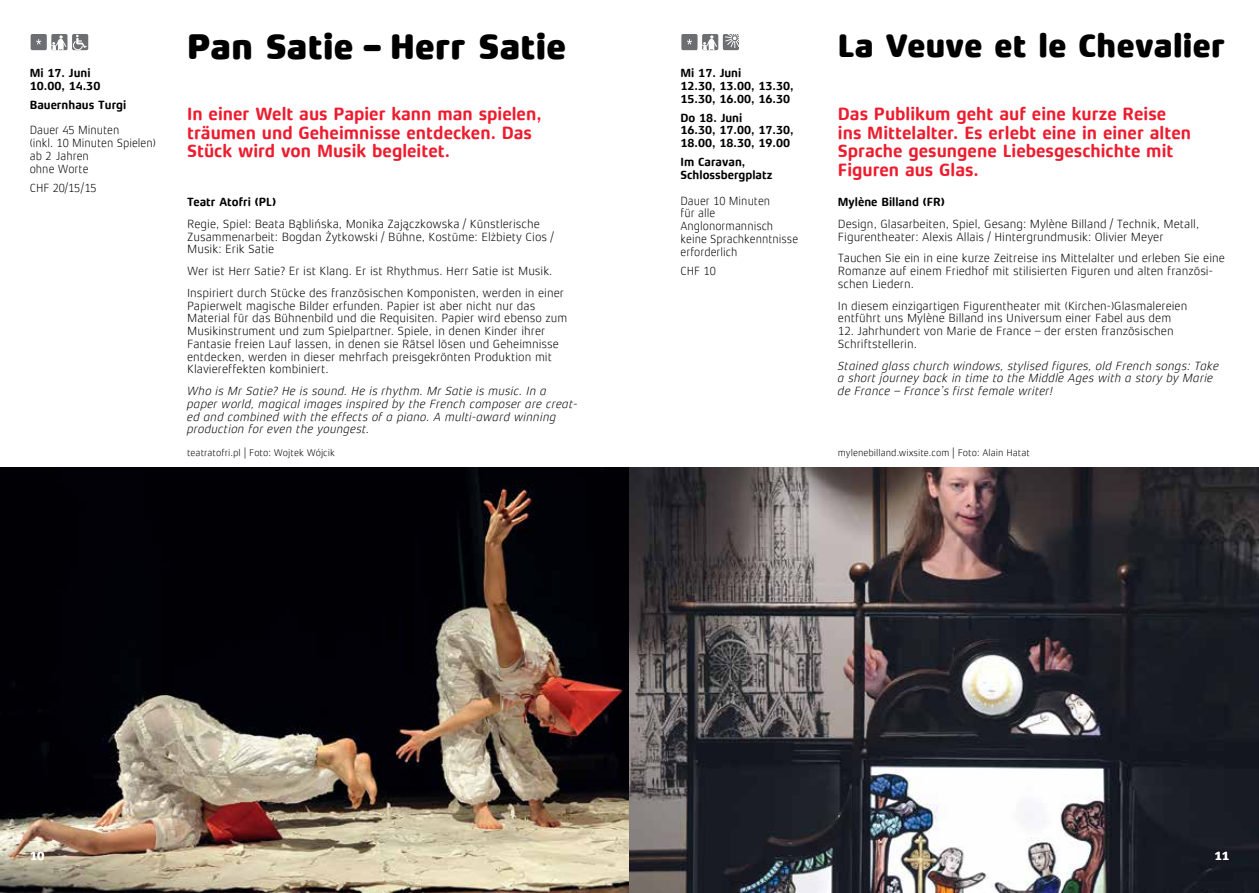
<style>
.page{position:relative;width:1259px;height:893px;background:#fff}
.page>*{position:absolute;margin:0;border:0;box-sizing:border-box;transform-origin:0 0}
.t1{font:800 36px "Xenois Soft Pro";letter-spacing:.01em;color:#000;scale:.95 1}
.t2{font:800 33px "Xenois Soft Pro";letter-spacing:.01em;color:#000;scale:.95 1}
.t3{font:700 18px/18.8px "Xenois Soft Pro";color:#ed1c2f;scale:.95 1}
.t4{font:300 12px/12.8px "Xenois Soft Pro";color:#000}
.t5{font:italic 300 12px/12.8px "Xenois Soft Pro";letter-spacing:.01em;color:#000}
.t6{font:700 12px/12.8px "Xenois Soft Pro";color:#000;scale:.95 1}
.t7{font:300 12px/12.8px "Xenois Soft Pro";color:#000;scale:.95 1}
.t8{font:700 12px "Xenois Soft Pro";color:#fff}
.t9{font:300 9.75px "Xenois Soft Pro";color:#000}
.s1{font-size:11.7px}
</style>
<div class="page">
<img style="left:0;top:468px;width:629px;height:425px">
<svg style="left:51px;top:34px;width:17px;height:16px"></svg>
<svg style="left:51px;top:35px;width:16px;height:15px"></svg>
<div style="left:31px;top:34px;width:16px;height:16px;background:#6d6e71;border-radius:2px"></div>
<svg style="left:36px;top:39px;width:5px;height:6px"></svg>
<svg style="left:72px;top:34px;width:16px;height:16px"></svg>
<svg style="left:73px;top:35px;width:14px;height:15px"></svg>
<div style="left:702px;top:34px;width:16px;height:16px;background:#6d6e71;border-radius:2px"></div>
<svg style="left:702px;top:35px;width:16px;height:15px"></svg>
<div style="left:723px;top:34px;width:16px;height:16px;background:#6d6e71;border-radius:2px"></div>
<svg style="left:725px;top:34px;width:14px;height:14px"></svg>
<div style="left:681px;top:34px;width:16px;height:16px;background:#6d6e71;border-radius:2px"></div>
<svg style="left:687px;top:39px;width:5px;height:6px"></svg>
<svg style="left:629px;top:468px;width:630px;height:425px;background:#4d4b4f"></svg>
<p class="t6" style="left:30px;top:67px;width:76px">Mi 17. Juni<br>10.00, 14.30</p>
<p class="t6" style="left:30px;top:98px;width:103px">Bauernhaus Turgi</p>
<p class="t7" style="left:30px;top:124px;width:134px">Dauer 45 Minuten<br>(inkl. 10 Minuten Spielen) ab 2 Jahren<br>ohne Worte</p>
<p class="t7" style="left:30px;top:181px;width:72px">CHF 20/15/15</p>
<h1 class="t1" style="left:187px;top:26px;width:400px">Pan Satie – Herr Satie</h1>
<h3 class="t3" style="left:187px;top:104px;width:375px">In einer Welt aus Papier kann man spielen, träumen und Geheimnisse entdecken. Das<br>Stück wird von Musik begleitet.</h3>
<p class="t6" style="left:187px;top:196px;width:95px">Teatr Atofri (PL)</p>
<p class="t4" style="left:187px;top:217px;width:368px">Regie, Spiel: Beata Bąblińska, Monika Zajączkowska / Künstlerische<br>Zusammenarbeit: Bogdan Żytkowski / Bühne, Kostüme: Elżbiety Cios /<br>Musik: Erik Satie</p>
<p class="t4" style="left:187px;top:260px;width:378px;line-height:21.8px">Wer ist Herr Satie? Er ist Klang. Er ist Rhythmus. Herr Satie ist Musik.<br>Inspiriert durch Stücke des französischen Komponisten, werden in einer</p>
<p class="t4" style="left:187px;top:299px;width:382px">Papierwelt magische Bilder erfunden. Papier ist aber nicht nur das Material für das Bühnenbild und die Requisiten. Papier wird ebenso zum Musikinstrument und zum Spielpartner. Spiele, in denen Kinder ihrer Fantasie freien Lauf lassen, in denen sie Rätsel lösen und Geheimnisse entdecken, werden in dieser mehrfach preisgekrönten Produktion mit Klaviereffekten kombiniert.</p>
<p class="t5" style="left:187px;top:385px;width:392px">Who is Mr Satie? He is sound. He is rhythm. Mr Satie is music. In a paper world, magical images inspired by the French composer are creat&shy;ed and combined with the effects of a piano. A multi-award winning production for even the youngest.</p>
<p class="t9" style="left:187px;top:447px;width:149px">teatratofri.pl <span class="s1">|</span> Foto: Wojtek Wójcik</p>
<p class="t6" style="left:680px;top:67px;width:121px">Mi 17. Juni<br>12.30, 13.00, 13.30,<br>15.30, 16.00, 16.30</p>
<p class="t6" style="left:680px;top:111px;width:121px">Do 18. Juni<br>16.30, 17.00, 17.30,<br>18.00, 18.30, 19.00</p>
<p class="t6" style="left:680px;top:156px;width:98px">Im Caravan,<br>Schlossbergplatz</p>
<p class="t7" style="left:680px;top:194px;width:125px">Dauer 10 Minuten<br>für alle<br>Anglonormannisch keine Sprachkenntnisse erforderlich</p>
<p class="t7" style="left:680px;top:264px;width:39px">CHF 10</p>
<h2 class="t2" style="left:838px;top:27px;width:409px">La Veuve et le Chevalier</h2>
<h3 class="t3" style="left:838px;top:104px;width:373px">Das Publikum geht auf eine kurze Reise ins Mittelalter. Es erlebt eine in einer alten Sprache gesungene Liebesgeschichte mit Figuren aus Glas.</h3>
<p class="t6" style="left:838px;top:196px;width:114px">Mylène Billand (FR)</p>
<p class="t4" style="left:838px;top:217px;width:363px">Design, Glasarbeiten, Spiel, Gesang: Mylène Billand / Technik, Metall,<br>Figurentheater: Alexis Allais / Hintergrundmusik: Olivier Meyer</p>
<p class="t4" style="left:838px;top:252px;width:388px">Tauchen Sie ein in eine kurze Zeitreise ins Mittelalter und erleben Sie eine<br>Romanze auf einem Friedhof mit stilisierten Figuren und alten französi&shy;schen Liedern.</p>
<p class="t4" style="left:838px;top:299px;width:351px">In diesem einzigartigen Figurentheater mit (Kirchen-)Glasmalereien entführt uns Mylène Billand ins Universum einer Fabel aus dem</p>
<p class="t4" style="left:838px;top:325px;width:337px">12. Jahrhundert von Marie de France – der ersten französischen<br>Schriftstellerin.</p>
<p class="t5" style="left:838px;top:359px;width:383px">Stained glass church windows, stylised figures, old French songs: Take a short journey back in time to the Middle Ages with a story by Marie de France – France’s first female writer!</p>
<p class="t9" style="left:838px;top:447px;width:194px">mylenebilland.wixsite.com <span class="s1">|</span> Foto: Alain Hatat</p>
<p class="t8" style="left:30px;top:849px;width:16px">10</p>
<p class="t8" style="left:1214px;top:849px;width:16px">11</p>
</div>
